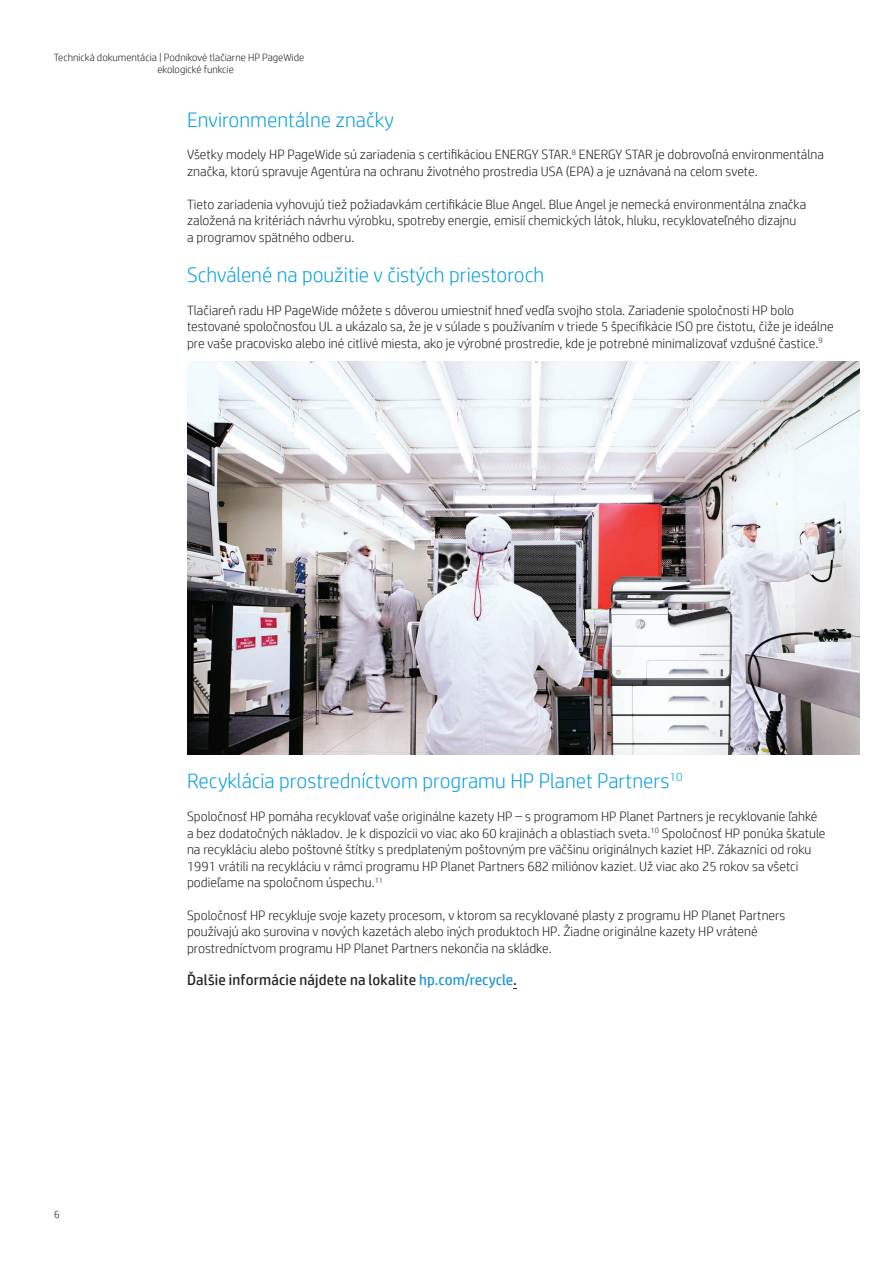
<style>
.page{position:relative;width:893px;height:1263px;background:#fff}
.page>*{position:absolute;margin:0;border:0;box-sizing:border-box;transform-origin:0 0}
.t1{font:300 21px "HP Simplified";color:#0ca0dd}
.t2{font:15px "HP Simplified";letter-spacing:.01em;color:#231f20}
.t3{font:300 13.5px/16.5px "HP Simplified";color:#231f20}
.t4{font:300 10.5px/12.6px "HP Simplified";color:#231f20}
.s1{color:#1d95d3}
</style>
<div class="page">
<img style="left:187px;top:362px;width:673px;height:392px">
<p class="t4" style="left:157px;top:51px;width:148px;text-indent:-103px">Technická dokumentácia | Podnikové tlačiarne HP PageWide ekologické funkcie</p>
<h1 class="t1" style="left:187px;top:106px;width:208px">Environmentálne značky</h1>
<p class="t3" style="left:187px;top:146px;width:638px">Všetky modely HP PageWide sú zariadenia s certifikáciou ENERGY STAR.<sup>8</sup> ENERGY STAR je dobrovoľná environmentálna značka, ktorú spravuje Agentúra na ochranu životného prostredia USA (EPA) a je uznávaná na celom svete.</p>
<p class="t3" style="left:187px;top:195px;width:621px">Tieto zariadenia vyhovujú tiež požiadavkám certifikácie Blue Angel. Blue Angel je nemecká environmentálna značka založená na kritériách návrhu výrobku, spotreby energie, emisií chemických látok, hluku, recyklovateľného dizajnu a programov spätného odberu.</p>
<h1 class="t1" style="left:187px;top:261px;width:359px">Schválené na použitie v čistých priestoroch</h1>
<p class="t3" style="left:187px;top:301px;width:648px">Tlačiareň radu HP PageWide môžete s dôverou umiestniť hneď vedľa svojho stola. Zariadenie spoločnosti HP bolo testované spoločnosťou UL a ukázalo sa, že je v súlade s používaním v triede 5 špecifikácie ISO pre čistotu, čiže je ideálne pre vaše pracovisko alebo iné citlivé miesta, ako je výrobné prostredie, kde je potrebné minimalizovať vzdušné častice.<sup>9</sup></p>
<p class="t4" style="left:54px;top:1207px;width:7px">6</p>
<h1 class="t1" style="left:187px;top:767px;width:497px">Recyklácia prostredníctvom programu HP Planet Partners<sup>10</sup></h1>
<p class="t3" style="left:187px;top:808px;width:640px">Spoločnosť HP pomáha recyklovať vaše originálne kazety HP – s programom HP Planet Partners je recyklovanie ľahké a bez dodatočných nákladov. Je k dispozícii vo viac ako 60 krajinách a oblastiach sveta.<sup>10</sup> Spoločnosť HP ponúka škatule na recykláciu alebo poštovné štítky s predplateným poštovným pre väčšinu originálnych kaziet HP. Zákazníci od roku 1991 vrátili na recykláciu v rámci programu HP Planet Partners 682 miliónov kaziet. Už viac ako 25 rokov sa všetci podieľame na spoločnom úspechu.<sup>11</sup></p>
<p class="t3" style="left:187px;top:906px;width:600px">Spoločnosť HP recykluje svoje kazety procesom, v ktorom sa recyklované plasty z programu HP Planet Partners používajú ako surovina v nových kazetách alebo iných produktoch HP. Žiadne originálne kazety HP vrátené prostredníctvom programu HP Planet Partners nekončia na skládke.</p>
<p class="t2" style="left:187px;top:970px;width:331px">Ďalšie informácie nájdete na lokalite <span class="s1">hp.com/recycle</span>.</p>
</div>
